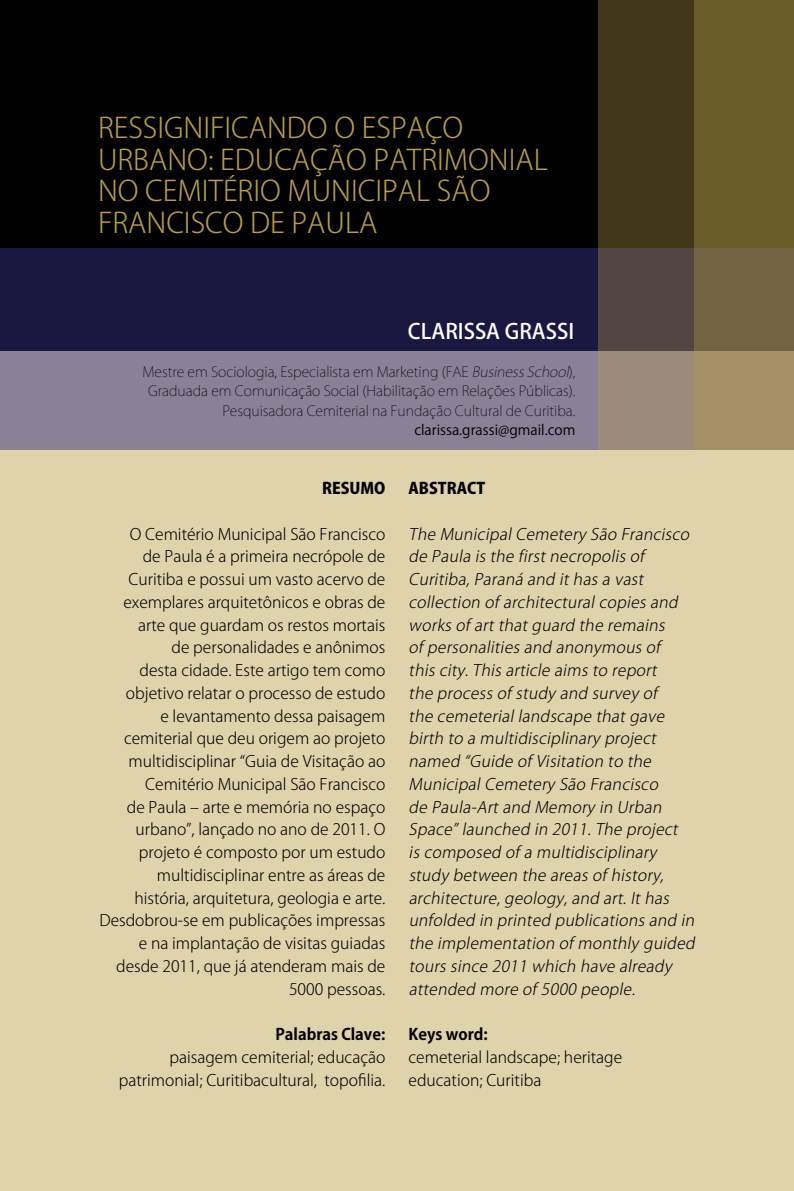
<style>
.page{position:relative;width:794px;height:1191px;background:#dfd3ac}
.page>*{position:absolute;margin:0;border:0;box-sizing:border-box;transform-origin:0 0}
.t1{font:300 28px/31.5px "Koz Go Pr 6 N";color:#b99e46}
.t2{font:500 21px "Koz Go Pr 6 N";color:#fff}
.t3{font:300 15.75px/22.8px "Koz Go Pr 6 N";color:#000;text-align:right}
.t4{font:italic 300 15.75px/22.8px "Koz Go Pr 6 N";color:#000}
.t5{font:700 15.75px "Koz Go Pr 6 N";color:#000}
.t6{font:800 15.75px "Koz Go Pr 6 N";color:#000}
.t7{font:200 14px/19.2px "Koz Go Pr 6 N";color:#000;text-align:right}
.t8{font:14px "Koz Go Pr 6 N";color:#000}
.s1{font-style:italic}
</style>
<div class="page">
<img style="left:793px;top:0;width:1px;height:450px">
<div style="left:0;top:0;width:793px;height:350px;background:#000"></div>
<svg style="left:0;top:248px;width:794px;height:201px;background:#504a6a"></svg>
<svg style="left:598px;top:0;width:195px;height:449px;background:#685a39"></svg>
<h1 class="t1" style="left:98px;top:113px;width:451px">RESSIGNIFICANDO O ESPAÇO<br>URBANO: EDUCAÇÃO PATRIMONIAL<br>NO CEMITÉRIO MUNICIPAL SÃO<br>FRANCISCO DE PAULA</h1>
<h2 class="t2" style="left:408px;top:320px;width:168px">CLARISSA GRASSI</h2>
<p class="t7" style="left:142px;top:363px;width:434px">Mestre em Sociologia, Especialista em Marketing (FAE <span class="s1">BusinessSchool</span>),<br>Graduada em Comunicação Social (Habilitação em Relações Públicas).<br>Pesquisadora Cemiterial na Fundação Cultural de Curitiba.</p>
<p class="t8" style="left:414px;top:422px;width:163px">clarissa.grassi@gmail.com</p>
<p class="t6" style="left:322px;top:479px;width:65px">RESUMO</p>
<p class="t3" style="left:99px;top:523px;width:287px">O Cemitério Municipal São Francisco<br>de Paula é a primeira necrópole de Curitiba e possui um vasto acervo de exemplares arquitetônicos e obras de arte que guardam os restos mortais<br>de personalidades e anônimos<br>desta cidade. Este artigo tem como objetivo relatar o processo de estudo<br>e levantamento dessa paisagem cemiterial que deu origem ao projeto multidisciplinar “Guia de Visitação ao Cemitério Municipal São Francisco<br>de Paula – arte e memória no espaço urbano”, lançado no ano de 2011. O projeto é composto por um estudo multidisciplinar entre as áreas de história, arquitetura, geologia e arte.<br>Desdobrou-se em publicações impressas e na implantação de visitas guiadas desde 2011, que já atenderam mais de 5000 pessoas.</p>
<p class="t5" style="left:275px;top:1025px;width:111px">Palabras Clave:</p>
<p class="t3" style="left:119px;top:1046px;width:268px">paisagem cemiterial; educação patrimonial; Curitibacultural, topofilia.</p>
<p class="t6" style="left:408px;top:479px;width:78px">ABSTRACT</p>
<p class="t4" style="left:408px;top:523px;width:292px">The MunicipalCemeterySão Francisco de Paulaisthe firstnecropolisof Curitiba,Paranáand ithasavast collection ofarchitecturalcopiesand worksofartthatguard the remains ofpersonalitiesand anonymousof thiscity.Thisarticle aimsto report<br>the processofstudyand surveyof<br>the cemeteriallandscape thatgave birth to amultidisciplinaryproject named “Guide ofVisitation to the MunicipalCemeterySão Francisco<br>de Paula-Artand Memoryin Urban Space”launched in 2011.The project iscomposed ofamultidisciplinary studybetween the areasofhistory, architecture,geology,and art.Ithas unfolded in printed publicationsand in the implementation ofmonthlyguided tourssince 2011 which have already attended more of5000 people.</p>
<p class="t5" style="left:408px;top:1025px;width:81px">Keys word:</p>
<p class="t3" style="left:408px;top:1046px;width:215px;text-align:left">cemeterial landscape; heritage education; Curitiba</p>
</div>
